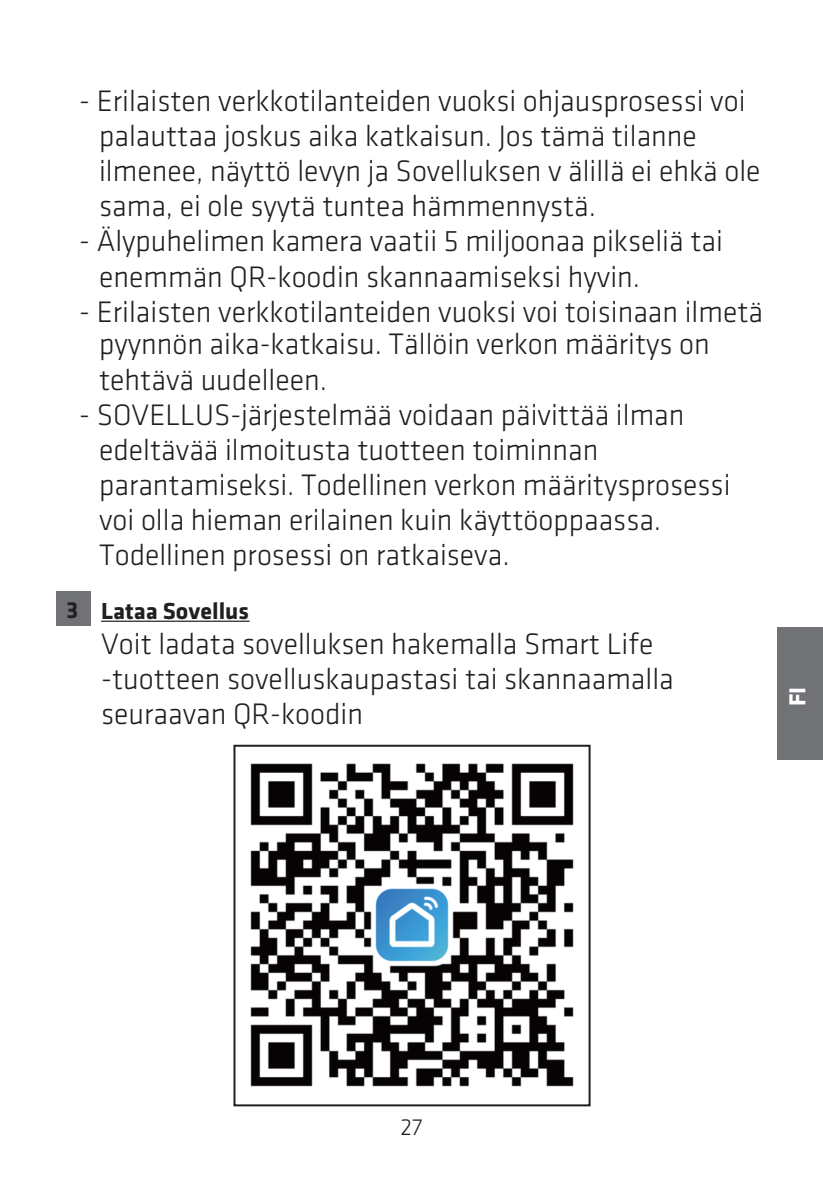
<style>
.page{position:relative;width:823px;height:1191px;background:#fff}
.page>*{position:absolute;margin:0;border:0;box-sizing:border-box;transform-origin:0 0}
.t1{font:300 30.8px/35.2px "Klavika";color:#211e20}
.t2{font:700 24px "Klavika";color:#221f21}
.t3{font:700 24px "Klavika";color:#fff}
.t4{font:300 24px "Klavika";color:#221f21}
</style>
<div class="page">
<div style="left:777px;top:628px;width:45px;height:132px;background:#717276"></div>
<hr style="left:101px;top:620px;width:148px;height:2px;background:#221f21">
<div style="left:57px;top:591px;width:34px;height:34px;background:#717276"></div>
<img style="left:250px;top:763px;width:324px;height:324px">
<div style="left:233px;top:744px;width:357px;height:362px;border:2px solid #231f20"></div>
<p class="t1" style="left:99px;top:83px;width:662px;text-indent:-20px">- Erilaisten verkkotilanteiden vuoksi ohjausprosessi voi palauttaa joskus aika katkaisun. Jos tämä tilanne ilmenee, näyttö levyn ja Sovelluksen v älillä ei ehkä ole sama, ei ole syytä tuntea hämmennystä.</p>
<p class="t1" style="left:99px;top:224px;width:625px;text-indent:-20px">- Älypuhelimen kamera vaatii 5 miljoonaa pikseliä tai enemmän QR-koodin skannaamiseksi hyvin.</p>
<p class="t1" style="left:99px;top:295px;width:665px;line-height:33.8px;text-indent:-20px">- Erilaisten verkkotilanteiden vuoksi voi toisinaan ilmetä pyynnön aika-katkaisu. Tällöin verkon määritys on tehtävä uudelleen.</p>
<p class="t1" style="left:99px;top:397px;width:632px;text-indent:-20px">- SOVELLUS-järjestelmää voidaan päivittää ilman edeltävää ilmoitusta tuotteen toiminnan parantamiseksi. Todellinen verkon määritysprosessi voi olla hieman erilainen kuin käyttöoppaassa.<br>Todellinen prosessi on ratkaiseva.</p>
<p class="t2" style="left:101px;top:597px;width:149px">Lataa Sovellus</p>
<p class="t1" style="left:101px;top:626px;width:573px">Voit ladata sovelluksen hakemalla Smart Life -tuotteen sovelluskaupastasi tai skannaamalla seuraavan QR-koodin</p>
<p class="t2" style="left:67px;top:597px;width:13px">3</p>
<p class="t3" style="left:784px;top:706px;width:21px;rotate:-90deg">FI</p>
<p class="t4" style="left:400px;top:1113px;width:23px">27</p>
</div>
